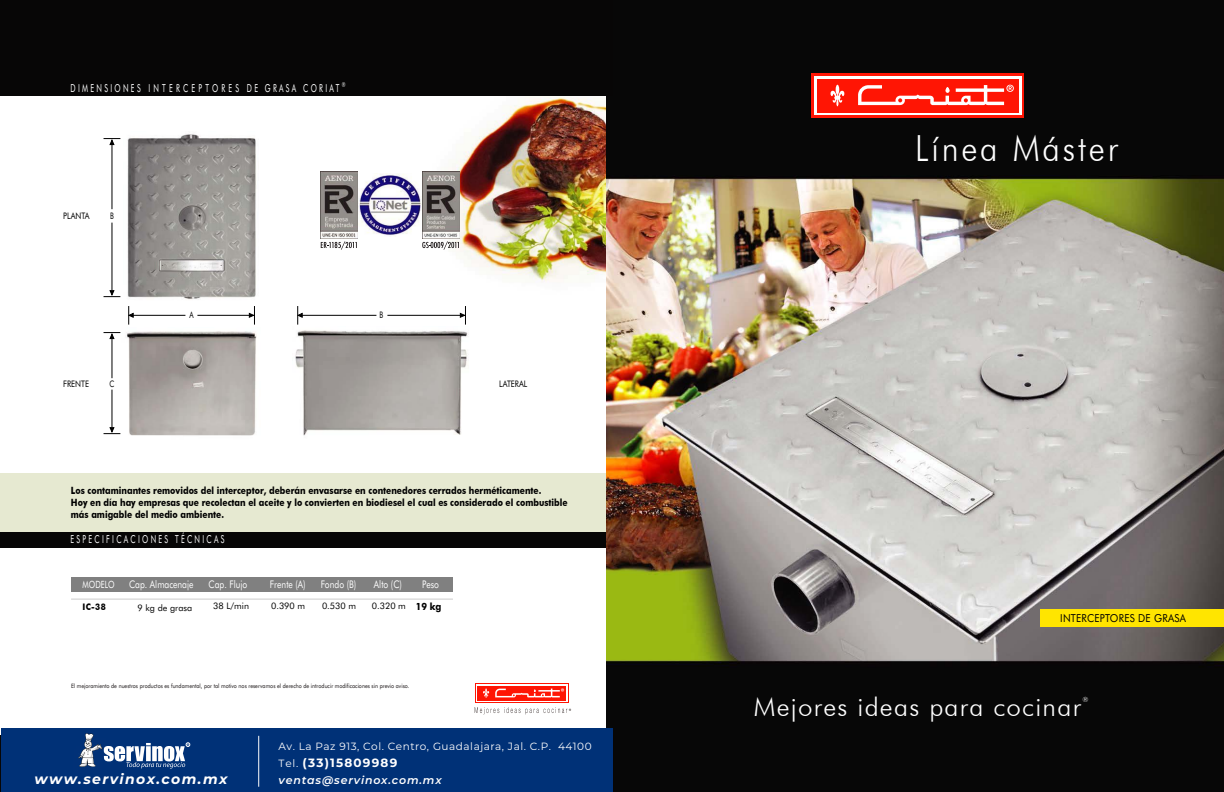
<style>
.page{position:relative;width:1224px;height:792px;background:#fff}
.page>*{position:absolute;margin:0;border:0;box-sizing:border-box;transform-origin:0 0}
.t1{font:300 36px "Futura BT";letter-spacing:.085em;color:#fff;scale:.9 1}
.t2{font:300 25.9px "Futura BT";letter-spacing:.05em;color:#fff}
.t3{font:italic 700 14px "Montserrat";letter-spacing:.1em;color:#fff}
.t4{font:700 12px "Futura BT";letter-spacing:.2em;color:#fff}
.t5{font:700 12px "Montserrat";letter-spacing:.1em;color:#fff}
.t6{font:11px "Futura BT";letter-spacing:.325em;color:#fff;scale:.65 1}
.t7{font:italic 600 11px "Montserrat";letter-spacing:.075em;color:#fff}
.t8{font:11px "Futura BT";letter-spacing:.025em;color:#000;scale:.9 1}
.t9{font:10.5px "Futura BT";color:#fff;scale:.81 1}
.t10{font:10.5px "Montserrat";letter-spacing:.05em;color:#fff}
.t11{font:700 10px/12px "Futura BT";color:#000;scale:.85 1}
.t12{font:10px "Futura BT";color:#fff;scale:.75 1}
.t13{font:9px "Futura BT";color:#000}
.t14{font:9px "Futura BT";color:#000;scale:.85 1}
.t15{font:700 9px "Futura BT";color:#000;scale:.9 1}
.t16{font:9px "Futura BT";color:#000;scale:.75 1}
.t17{font:300 7.2px "Futura BT";color:#fff}
.t18{font:6px "Futura BT";color:#151011;scale:.9 1}
.s1{font-weight:700;font-size:10px}
.s2{font-weight:400;font-size:10.5px}
</style>
<div class="page">
<img style="left:403px;top:95px;width:204px;height:214px">
<div style="left:0;top:474px;width:617px;height:59px;background:#e6e9d1"></div>
<div style="left:0;top:532px;width:617px;height:16px;background:#070606"></div>
<svg style="left:475px;top:684px;width:94px;height:19px"></svg>
<div style="left:476px;top:685px;width:92px;height:17px;background:#fff"></div>
<div style="left:477px;top:686px;width:89px;height:15px;background:#ff1504"></div>
<svg style="left:483px;top:688px;width:6px;height:10px"></svg>
<svg style="left:495px;top:688px;width:69px;height:10px"></svg>
<svg style="left:475px;top:707px;width:96px;height:7px"></svg>
<div style="left:71px;top:577px;width:382px;height:14px;background:#808080"></div>
<hr style="left:71px;top:599px;width:382px;height:1px;background:#ccc">
<img style="left:607px;top:0;width:617px;height:792px">
<div style="left:811px;top:74px;width:213px;height:44px;background:#ff1504"></div>
<div style="left:814px;top:76px;width:208px;height:39px;background:#fff"></div>
<div style="left:817px;top:79px;width:201px;height:34px;background:#ff1504"></div>
<svg style="left:831px;top:85px;width:13px;height:21px"></svg>
<svg style="left:858px;top:85px;width:156px;height:20px"></svg>
<div style="left:0;top:0;width:613px;height:95px;background:#070606"></div>
<div style="left:1040px;top:610px;width:184px;height:17px;background:#ffe500"></div>
<img style="left:295px;top:330px;width:174px;height:106px">
<img style="left:127px;top:134px;width:129px;height:166px">
<hr style="left:197px;top:315px;width:53px;height:1px;background:#000">
<hr style="left:133px;top:315px;width:52px;height:1px;background:#000">
<svg style="left:128px;top:306px;width:6px;height:19px"></svg>
<svg style="left:249px;top:306px;width:6px;height:19px"></svg>
<hr style="left:387px;top:315px;width:74px;height:1px;background:#000">
<hr style="left:302px;top:315px;width:74px;height:1px;background:#000">
<svg style="left:297px;top:306px;width:6px;height:19px"></svg>
<svg style="left:460px;top:306px;width:6px;height:19px"></svg>
<img style="left:126px;top:331px;width:131px;height:105px">
<svg style="left:104px;top:138px;width:16px;height:7px"></svg>
<hr style="left:112px;top:144px;width:1px;height:65px;background:#000">
<svg style="left:104px;top:290px;width:16px;height:7px"></svg>
<hr style="left:112px;top:223px;width:1px;height:68px;background:#000">
<svg style="left:104px;top:332px;width:16px;height:7px"></svg>
<hr style="left:112px;top:338px;width:1px;height:40px;background:#000">
<svg style="left:104px;top:427px;width:16px;height:7px"></svg>
<hr style="left:112px;top:390px;width:1px;height:38px;background:#000">
<svg style="left:321px;top:241px;width:36px;height:9px"></svg>
<svg style="left:422px;top:241px;width:37px;height:9px"></svg>
<img style="left:358px;top:173px;width:64px;height:64px">
<img style="left:320px;top:171px;width:38px;height:68px">
<img style="left:422px;top:171px;width:37px;height:68px">
<div style="left:1px;top:728px;width:612px;height:64px;background:#003177"></div>
<svg style="left:78px;top:733px;width:112px;height:35px"></svg>
<hr style="left:258px;top:736px;width:1px;height:51px;background:#fcfcfc">
<p class="t6" style="left:71px;top:81px;width:425px">DIMENSIONES INT ERCE P TORE S DE GRASA CORIAT <sup>®</sup></p>
<p class="t14" style="left:63px;top:210px;width:32px">PLANTA</p>
<p class="t16" style="left:110px;top:211px;width:7px">B</p>
<p class="t16" style="left:189px;top:309px;width:7px">A</p>
<p class="t16" style="left:380px;top:309px;width:7px">B</p>
<p class="t14" style="left:63px;top:378px;width:32px">FRENTE</p>
<p class="t14" style="left:499px;top:378px;width:35px">LATERAL</p>
<p class="t16" style="left:110px;top:378px;width:8px">C</p>
<p class="t11" style="left:71px;top:484px;width:586px">Los contaminantes removidos del interceptor, deberán envasarse en contenedores cerrados herméticamente.<br>Hoy en día hay empresas que recolectan el aceite y lo convierten en biodiesel el cual es considerado el combustible más amigable del medio ambiente.</p>
<p class="t6" style="left:71px;top:533px;width:239px">ESPECIFICACIONES TÉCNICAS</p>
<p class="t12" style="left:83px;top:578px;width:44px">MODELO</p>
<p class="t9" style="left:129px;top:578px;width:81px">Cap. Almacenaje</p>
<p class="t9" style="left:209px;top:578px;width:49px">Cap. Flujo</p>
<p class="t9" style="left:270px;top:578px;width:46px">Frente (A)</p>
<p class="t9" style="left:321px;top:578px;width:46px">Fondo (B)</p>
<p class="t9" style="left:374px;top:578px;width:36px">Alto (C)</p>
<p class="t9" style="left:422px;top:578px;width:22px">Peso</p>
<p class="t15" style="left:82px;top:601px;width:28px">IC-38</p>
<p class="t13" style="left:138px;top:602px;width:56px">9 kg de grasa</p>
<p class="t13" style="left:213px;top:601px;width:37px">38 L/min</p>
<p class="t13" style="left:271px;top:601px;width:35px">0.390 m</p>
<p class="t13" style="left:322px;top:601px;width:35px">0.530 m</p>
<p class="t13" style="left:372px;top:601px;width:71px">0.320 m <span class="s1">19 kg</span></p>
<p class="t18" style="left:71px;top:682px;width:378px">El mejoramiento de nuestros productos es fundamental, por tal motivo nos reservamos el derecho de introducir modificaciones sin previo aviso.</p>
<p class="t10" style="left:279px;top:739px;width:315px">Av. La Paz 913, Col. Centro, Guadalajara, Jal. C.P. 44100</p>
<p class="t5" style="left:279px;top:754px;width:120px"><span class="s2">Tel.</span> (33)15809989</p>
<p class="t7" style="left:279px;top:772px;width:165px">ventas@servinox.com.mx</p>
<p class="t4" style="left:227px;top:753px;width:156px">www.coriat.com.mx</p>
<h3 class="t3" style="left:35px;top:769px;width:194px">www.servinox.com.mx</h3>
<h1 class="t1" style="left:915px;top:126px;width:227px">Línea Máster</h1>
<p class="t8" style="left:1060px;top:612px;width:141px">INTERCEPTORES DE GRASA</p>
<h2 class="t2" style="left:754px;top:691px;width:329px">Mejores ideas para cocinar</h2>
<p class="t17" style="left:1083px;top:695px;width:7px">®</p>
</div>
